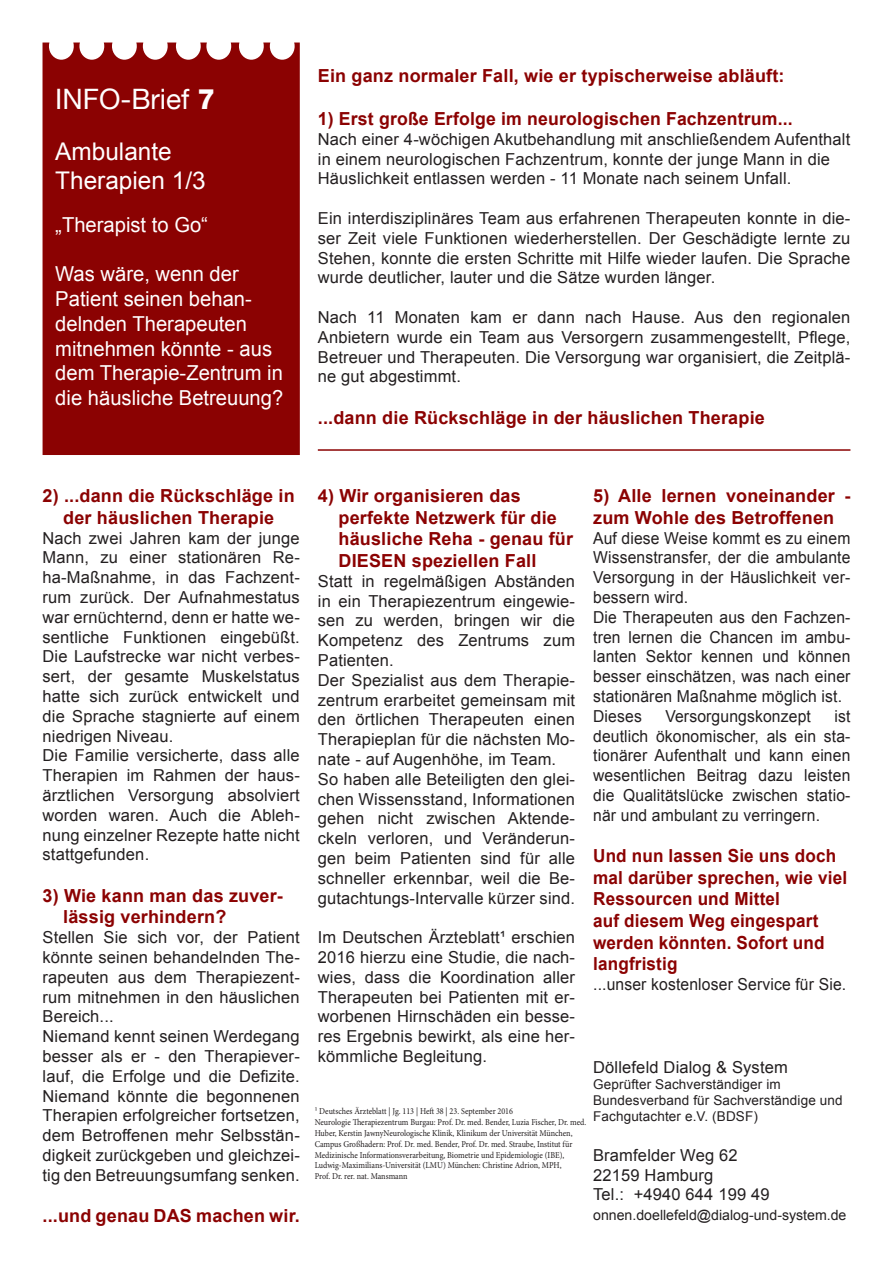
<style>
.page{position:relative;width:893px;height:1263px;background:#fff}
.page>*{position:absolute;margin:0;border:0;box-sizing:border-box;transform-origin:0 0}
.Menüpunkt{font:28.2px "Helvetica Neue";color:#fff}
.t1{font:24.3px "Arial";color:#fff}
.t2{font:20.7px/24.8px "Arial";color:#fff}
.Menüpunkt-2{font:700 18px/21.6px "Arial";letter-spacing:.01em;color:#8b0202}
.Menüpunkt-3{font:700 18px/21.6px "Arial";letter-spacing:.01em;color:#8b0202;scale:.95 1}
.Menüpunkt-4{font:16.5px/19.8px "Arial";letter-spacing:.01em;color:#231f20;text-align:justify}
.Menüpunkt-5{font:16.5px/19.8px "Arial";letter-spacing:.01em;color:#231f20;text-align:justify;scale:.95 1}
.Menüpunkt-6{font:14.1px "Arial";color:#231f20}
.Menüpunkt-7{font:13.5px/16.2px "Arial";letter-spacing:.01em;color:#231f20}
.t3{font:9px/10.8px "Minion Pro";color:#231f20;scale:.9 1}
.s1{font-weight:800}
</style>
<div class="page">
<div style="left:43px;top:43px;width:257px;height:412px;background:#8b0202"></div>
<hr style="left:318px;top:449px;width:532px;height:2px;background:#8b0202">
<p class="Menüpunkt" style="left:55px;top:79px;width:161px">INFO-Brief <span class="s1">7</span></p>
<p class="t1" style="left:55px;top:138px;width:118px">Ambulante</p>
<p class="t1" style="left:55px;top:167px;width:152px">Therapien 1/3</p>
<p class="t2" style="left:55px;top:212px;width:154px">„Therapist to Go“</p>
<p class="t2" style="left:55px;top:262px;width:230px">Was wäre, wenn der<br>Patient seinen behan&shy;delnden Therapeuten mitnehmen könnte - aus dem Therapie-Zentrum in die häusliche Betreuung?</p>
<p class="Menüpunkt-2" style="left:318px;top:65px;width:468px">Ein ganz normaler Fall, wie er typischerweise abläuft:</p>
<p class="Menüpunkt-2" style="left:318px;top:108px;width:476px">1) Erst große Erfolge im neurologischen Fachzentrum...</p>
<p class="Menüpunkt-4" style="left:318px;top:129px;width:534px;text-align:left">Nach einer 4-wöchigen Akutbehandlung mit anschließendem Aufenthalt in einem neurologischen Fachzentrum, konnte der junge Mann in die<br>Häuslichkeit entlassen werden - 11 Monate nach seinem Unfall.</p>
<p class="Menüpunkt-4" style="left:318px;top:208px;width:534px">Ein interdisziplinäres Team aus erfahrenen Therapeuten konnte in die&shy;ser Zeit viele Funktionen wiederherstellen. Der Geschädigte lernte zu Stehen, konnte die ersten Schritte mit Hilfe wieder laufen. Die Sprache wurde deutlicher, lauter und die Sätze wurden länger.</p>
<p class="Menüpunkt-4" style="left:318px;top:307px;width:534px">Nach 11 Monaten kam er dann nach Hause. Aus den regionalen Anbietern wurde ein Team aus Versorgern zusammengestellt, Pflege, Betreuer und Therapeuten. Die Versorgung war organisiert, die Zeitplä&shy;ne gut abgestimmt.</p>
<p class="Menüpunkt-2" style="left:318px;top:407px;width:448px">...dann die Rückschläge in der häuslichen Therapie</p>
<p class="Menüpunkt-2" style="left:43px;top:485px;width:254px;text-align:center">2) ...dann die Rückschläge in der häuslichen Therapie</p>
<p class="Menüpunkt-4" style="left:43px;top:528px;width:259px">Nach zwei Jahren kam der junge Mann, zu einer stationären Re&shy;ha-Maßnahme, in das Fachzent&shy;rum zurück. Der Aufnahmestatus war ernüchternd, denn er hatte we&shy;sentliche Funktionen eingebüßt.<br>Die Laufstrecke war nicht verbes&shy;sert, der gesamte Muskelstatus hatte sich zurück entwickelt und die Sprache stagnierte auf einem niedrigen Niveau.</p>
<p class="Menüpunkt-4" style="left:43px;top:746px;width:259px">Die Familie versicherte, dass alle Therapien im Rahmen der haus&shy;ärztlichen Versorgung absolviert worden waren. Auch die Ableh&shy;nung einzelner Rezepte hatte nicht stattgefunden.</p>
<p class="Menüpunkt-2" style="left:63px;top:885px;width:221px;text-indent:-21px">3) Wie kann man das zuver&shy;lässig verhindern?</p>
<p class="Menüpunkt-4" style="left:43px;top:927px;width:259px">Stellen Sie sich vor, der Patient könnte seinen behandelnden The&shy;rapeuten aus dem Therapiezent&shy;rum mitnehmen in den häuslichen Bereich...</p>
<p class="Menüpunkt-4" style="left:43px;top:1026px;width:259px">Niemand kennt seinen Werdegang besser als er - den Therapiever&shy;lauf, die Erfolge und die Defizite.<br>Niemand könnte die begonnenen Therapien erfolgreicher fortsetzen, dem Betroffenen mehr Selbsstän&shy;digkeit zurückgeben und gleichzei&shy;tig den Betreuungsumfang senken.</p>
<p class="Menüpunkt-2" style="left:43px;top:1205px;width:259px">...und genau DAS machen wir.</p>
<p class="Menüpunkt-2" style="left:339px;top:485px;width:236px;text-indent:-21px">4) Wir organisieren das perfekte Netzwerk für die häusliche Reha - genau für<br>DIESEN speziellen Fall</p>
<p class="Menüpunkt-4" style="left:318px;top:571px;width:259px">Statt in regelmäßigen Abständen in ein Therapiezentrum eingewie&shy;sen zu werden, bringen wir die Kompetenz des Zentrums zum Patienten.</p>
<p class="Menüpunkt-4" style="left:318px;top:670px;width:259px">Der Spezialist aus dem Therapie&shy;zentrum erarbeitet gemeinsam mit den örtlichen Therapeuten einen Therapieplan für die nächsten Mo&shy;nate - auf Augenhöhe, im Team.</p>
<p class="Menüpunkt-4" style="left:318px;top:769px;width:259px">So haben alle Beteiligten den glei&shy;chen Wissensstand, Informationen gehen nicht zwischen Aktende&shy;ckeln verloren, und Veränderun&shy;gen beim Patienten sind für alle schneller erkennbar, weil die Be&shy;gutachtungs-Intervalle kürzer sind.</p>
<p class="Menüpunkt-4" style="left:318px;top:927px;width:259px">Im Deutschen Ärzteblatt¹ erschien 2016 hierzu eine Studie, die nach&shy;wies, dass die Koordination aller Therapeuten bei Patienten mit er&shy;worbenen Hirnschäden ein besse&shy;res Ergebnis bewirkt, als eine her&shy;kömmliche Begleitung.</p>
<p class="Menüpunkt-2" style="left:593px;top:485px;width:259px">5) Alle lernen voneinander - zum Wohle des Betroffenen</p>
<p class="Menüpunkt-5" style="left:593px;top:528px;width:272px">Auf diese Weise kommt es zu einem Wissenstransfer, der die ambulante Versorgung in der Häuslichkeit ver&shy;bessern wird.</p>
<p class="Menüpunkt-5" style="left:593px;top:607px;width:272px">Die Therapeuten aus den Fachzen&shy;tren lernen die Chancen im ambu&shy;lanten Sektor kennen und können besser einschätzen, was nach einer stationären Maßnahme möglich ist.</p>
<p class="Menüpunkt-5" style="left:593px;top:706px;width:53px">Dieses</p>
<p class="Menüpunkt-5" style="left:665px;top:706px;width:155px">Versorgungskonzept</p>
<p class="Menüpunkt-5" style="left:593px;top:706px;width:272px;text-indent:241px">ist deutlich ökonomischer, als ein sta&shy;tionärer Aufenthalt und kann einen wesentlichen Beitrag dazu leisten die Qualitätslücke zwischen statio&shy;när und ambulant zu verringern.</p>
<p class="Menüpunkt-3" style="left:593px;top:845px;width:269px">Und nun lassen Sie uns doch mal darüber sprechen, wie viel<br>Ressourcen und Mittel<br>auf diesem Weg eingespart werden könnten. Sofort und langfristig</p>
<p class="Menüpunkt-5" style="left:593px;top:974px;width:268px">...unser kostenloser Service für Sie.</p>
<p class="Menüpunkt-4" style="left:593px;top:1057px;width:196px">Döllefeld Dialog &amp; System</p>
<p class="Menüpunkt-7" style="left:593px;top:1076px;width:251px">Geprüfter Sachverständiger im<br>Bundesverband für Sachverständige und<br>Fachgutachter e.V. (BDSF)</p>
<p class="Menüpunkt-4" style="left:593px;top:1145px;width:146px">Bramfelder Weg 62</p>
<p class="Menüpunkt-4" style="left:593px;top:1165px;width:122px">22159 Hamburg</p>
<p class="Menüpunkt-4" style="left:593px;top:1185px;width:178px">Tel.: +4940 644 199 49</p>
<p class="Menüpunkt-6" style="left:593px;top:1207px;width:255px">onnen.doellefeld@dialog-und-system.de</p>
<p class="t3" style="left:315px;top:1106px;width:222px">¹ Deutsches Ärzteblatt | Jg. 113 | Heft 38 | 23. September 2016</p>
<p class="t3" style="left:315px;top:1117px;width:303px">Neurologie Therapiezentrum Burgau: Prof. Dr. med. Bender, Luzia Fischer, Dr. med.<br>Huber, Kerstin JawnyNeurologische Klinik, Klinikum der Universität München, Campus Großhadern: Prof. Dr. med. Bender, Prof. Dr. med. Straube, Institut für Medizinische Informationsverarbeitung, Biometrie und Epidemiologie (IBE),</p>
<p class="t3" style="left:315px;top:1160px;width:276px">Ludwig-Maximilians-Universität (LMU) München: Christine Adrion, MPH,<br>Prof. Dr. rer. nat. Mansmann</p>
</div>
